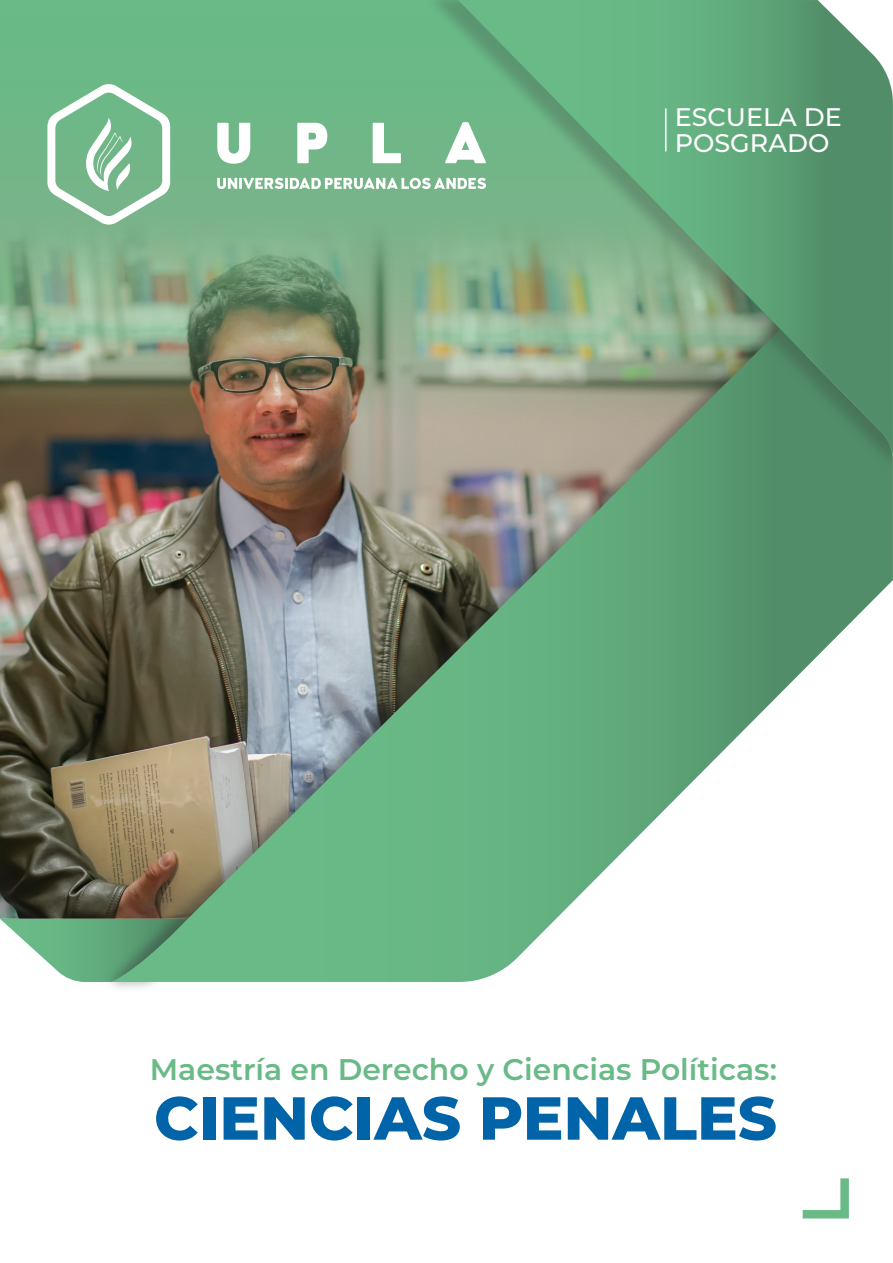
<style>
.page{position:relative;width:893px;height:1263px;background:#fff}
.page>*{position:absolute;margin:0;border:0;box-sizing:border-box;transform-origin:0 0}
.t1{font:800 60.6px "Montserrat";color:#0164a8}
.t2{font:600 29.85px "Montserrat";color:#69ba87}
.t3{font:500 25.35px/25.5px "Montserrat";color:#fff}
</style>
<div class="page">
<svg style="left:0;top:0;width:380px;height:919px;background:#6c9975"></svg>
<svg style="left:0;top:919px;width:57px;height:52px"></svg>
<svg style="left:802px;top:1178px;width:47px;height:41px"></svg>
<img style="left:57px;top:193px;width:323px;height:795px">
<img style="left:111px;top:329px;width:782px;height:653px">
<img style="left:380px;top:0;width:513px;height:517px">
<svg style="left:458px;top:0;width:435px;height:463px;background:#71a680"></svg>
<svg style="left:47px;top:83px;width:123px;height:142px"></svg>
<svg style="left:217px;top:123px;width:33px;height:41px"></svg>
<svg style="left:297px;top:123px;width:30px;height:40px"></svg>
<svg style="left:373px;top:123px;width:28px;height:40px"></svg>
<svg style="left:445px;top:122px;width:41px;height:41px"></svg>
<svg style="left:217px;top:178px;width:269px;height:11px"></svg>
<hr style="left:665px;top:108px;width:1px;height:43px;background:#fff">
<p class="t3" style="left:675px;top:104px;width:168px">ESCUELA DE<br>POSGRADO</p>
<p class="t2" style="left:150px;top:1048px;width:629px">Maestría en Derecho y Ciencias Políticas:</p>
<h1 class="t1" style="left:154px;top:1074px;width:624px">CIENCIAS PENALES</h1>
</div>
